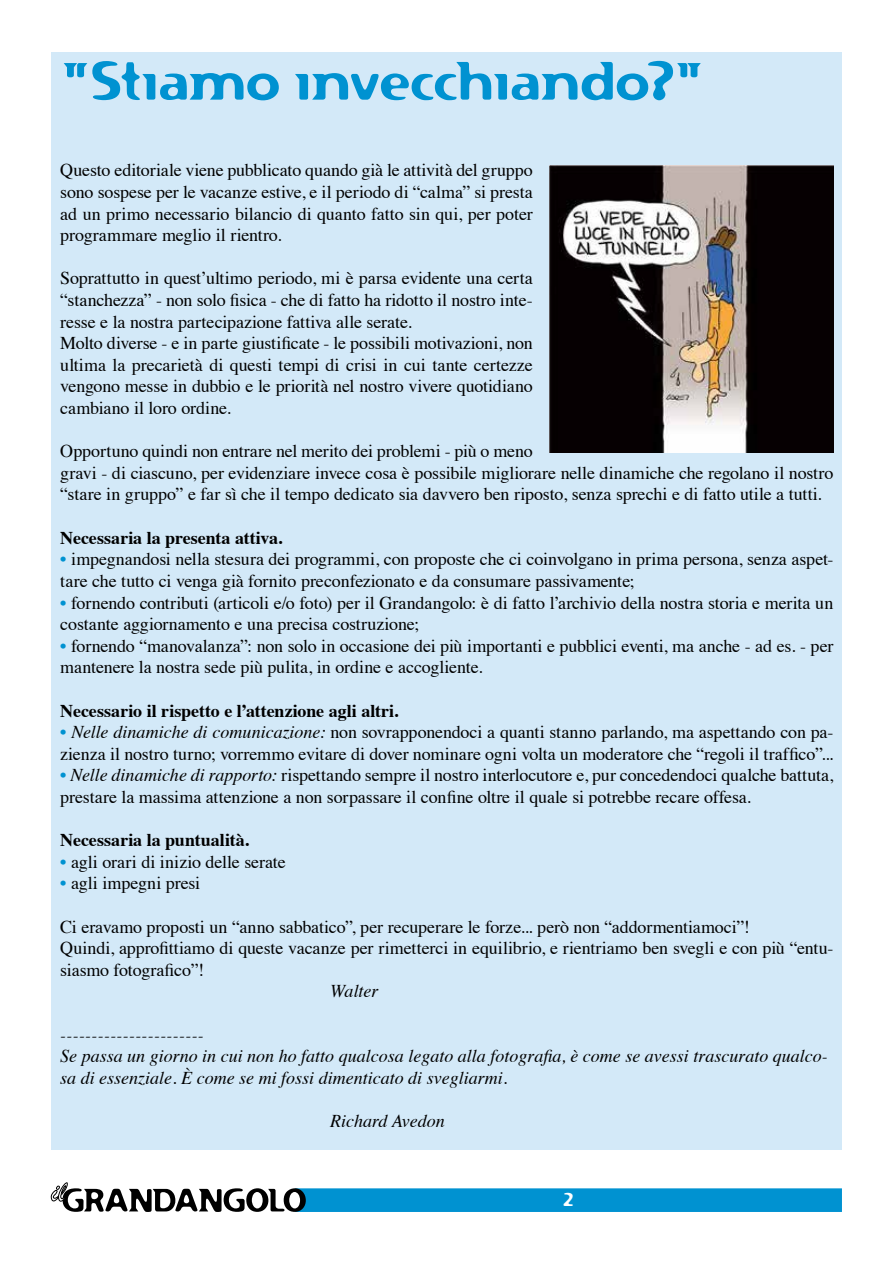
<style>
.page{position:relative;width:893px;height:1263px;background:#fff}
.page>*{position:absolute;margin:0;border:0;box-sizing:border-box;transform-origin:0 0}
.t1{font:52.5px "Flexure";letter-spacing:-.03em;color:#0092d1}
.t2{font:18px/21.6px "Times";letter-spacing:-.005em;color:#000}
.t3{font:italic 18px/21.6px "Times";color:#000}
.t4{font:700 18px "Times";color:#000}
.t5{font:18px "Flexure";color:#fff}
.s1{color:#0092d1}
.s2{font-style:italic}
</style>
<div class="page">
<svg style="left:51px;top:1182px;width:791px;height:30px"></svg>
<div style="left:52px;top:52px;width:790px;height:1097px;background:#d3e9f8"></div>
<img style="left:550px;top:166px;width:283px;height:286px">
<h1 class="t1" style="left:60px;top:48px;width:646px">“Stiamo invecchiando?”</h1>
<p class="t2" style="left:60px;top:158px;width:474px;text-align:justify">Questo editoriale viene pubblicato quando già le attività del gruppo sono sospese per le vacanze estive, e il periodo di “calma” si presta ad un primo necessario bilancio di quanto fatto sin qui, per poter programmare meglio il rientro.</p>
<p class="t2" style="left:60px;top:266px;width:474px">Soprattutto in quest’ultimo periodo, mi è parsa evidente una certa “stanchezza” - non solo fisica - che di fatto ha ridotto il nostro inte&shy;resse e la nostra partecipazione fattiva alle serate.<br>Molto diverse - e in parte giustificate - le possibili motivazioni, non ultima la precarietà di questi tempi di crisi in cui tante certezze vengono messe in dubbio e le priorità nel nostro vivere quotidiano cambiano il loro ordine.</p>
<p class="t2" style="left:60px;top:439px;width:775px">Opportuno quindi non entrare nel merito dei problemi - più o meno<br>gravi - di ciascuno, per evidenziare invece cosa è possibile migliorare nelle dinamiche che regolano il nostro “stare in gruppo” e far sì che il tempo dedicato sia davvero ben riposto, senza sprechi e di fatto utile a tutti.</p>
<p class="t4" style="left:60px;top:520px;width:223px">Necessaria la presenta attiva.</p>
<p class="t2" style="left:60px;top:547px;width:775px"><span class="s1">•</span> impegnandosi nella stesura dei programmi, con proposte che ci coinvolgano in prima persona, senza aspet&shy;tare che tutto ci venga già fornito preconfezionato e da consumare passivamente;</p>
<p class="t2" style="left:60px;top:590px;width:775px"><span class="s1">•</span> fornendo contributi (articoli e/o foto) per il Grandangolo: è di fatto l’archivio della nostra storia e merita un costante aggiornamento e una precisa costruzione;</p>
<p class="t2" style="left:60px;top:633px;width:775px"><span class="s1">•</span> fornendo “manovalanza”: non solo in occasione dei più importanti e pubblici eventi, ma anche - ad es. - per mantenere la nostra sede più pulita, in ordine e accogliente.</p>
<p class="t4" style="left:60px;top:693px;width:340px">Necessario il rispetto e l’attenzione agli altri.</p>
<p class="t2" style="left:60px;top:720px;width:775px"><span class="s1">•</span> <span class="s2">Nelle dinamiche di comunicazione:</span> non sovrapponendoci a quanti stanno parlando, ma aspettando con pa&shy;zienza il nostro turno; vorremmo evitare di dover nominare ogni volta un moderatore che “regoli il traffico”...</p>
<p class="t2" style="left:60px;top:763px;width:775px"><span class="s1">•</span> <span class="s2">Nelle dinamiche di rapporto:</span> rispettando sempre il nostro interlocutore e, pur concedendoci qualche battuta, prestare la massima attenzione a non sorpassare il confine oltre il quale si potrebbe recare offesa.</p>
<p class="t4" style="left:60px;top:823px;width:190px">Necessaria la puntualità.</p>
<p class="t2" style="left:60px;top:849px;width:227px"><span class="s1">•</span> agli orari di inizio delle serate</p>
<p class="t2" style="left:60px;top:871px;width:141px"><span class="s1">•</span> agli impegni presi</p>
<p class="t2" style="left:60px;top:914px;width:775px">Ci eravamo proposti un “anno sabbatico”, per recuperare le forze... però non “addormentiamoci”!<br>Quindi, approfittiamo di queste vacanze per rimetterci in equilibrio, e rientriamo ben svegli e con più “entu&shy;siasmo fotografico”!</p>
<p class="t3" style="left:330px;top:979px;width:50px">Walter</p>
<p class="t3" style="left:60px;top:1023px;width:769px">-----------------------<br>Se passa un giorno in cui non ho fatto qualcosa legato alla fotografia, è come se avessi trascurato qualco&shy;sa di essenziale. È come se mi fossi dimenticato di svegliarmi.</p>
<p class="t3" style="left:330px;top:1109px;width:116px">Richard Avedon</p>
<p class="t5" style="left:562px;top:1188px;width:13px">2</p>
</div>
